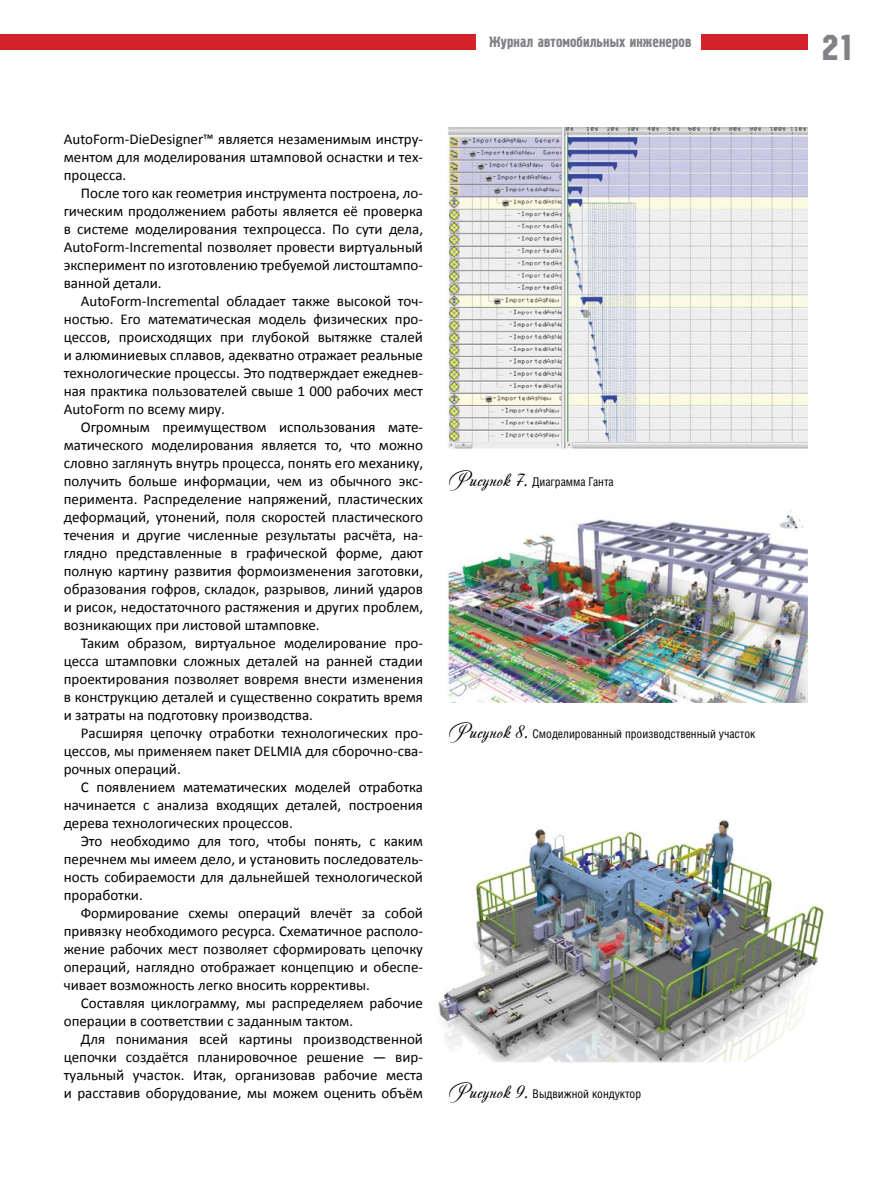
<style>
.page{position:relative;width:893px;height:1191px;background:#fff}
.page>*{position:absolute;margin:0;border:0;box-sizing:border-box;transform-origin:0 0}
.t1{font:36px "Machine C";color:#808285}
.t2{font:15px/18px "Calibri";color:#000;text-align:justify}
.t3{font:15px "Pollock 1 C";color:#808285}
.t4{font:12px "Helios Cond C";color:#000}
.s1{font-family:"Andantinoscript";font-size:21px}
</style>
<div class="page">
<div style="left:0;top:34px;width:475px;height:16px;background:#d2232a"></div>
<div style="left:702px;top:34px;width:106px;height:16px;background:#d2232a"></div>
<img style="left:438px;top:820px;width:387px;height:243px">
<img style="left:448px;top:128px;width:359px;height:321px">
<img style="left:448px;top:510px;width:359px;height:192px">
<p class="t3" style="left:489px;top:34px;width:204px">Журнал автомобильных инженеров</p>
<h1 class="t1" style="left:822px;top:27px;width:34px">21</h1>
<p class="t2" style="left:64px;top:130px;width:361px">AutoForm-DieDesigner™ является незаменимым инстру&shy;ментом для моделирования штамповой оснастки и тех&shy;процесса.</p>
<p class="t2" style="left:64px;top:184px;width:361px;text-indent:17px">После того как геометрия инструмента построена, ло&shy;гическим продолжением работы является её проверка в системе моделирования техпроцесса. По сути дела, AutoForm-Incremental позволяет провести виртуальный эксперимент по изготовлению требуемой листоштампо&shy;ванной детали.</p>
<p class="t2" style="left:64px;top:292px;width:361px;text-indent:17px">AutoForm-Incremental обладает также высокой точ&shy;ностью. Его математическая модель физических про&shy;цессов, происходящих при глубокой вытяжке сталей и алюминиевых сплавов, адекватно отражает реальные технологические процессы. Это подтверждает ежеднев&shy;ная практика пользователей свыше 1 000 рабочих мест AutoForm по всему миру.</p>
<p class="t2" style="left:64px;top:418px;width:361px;text-indent:17px">Огромным преимуществом использования мате&shy;матического моделирования является то, что можно словно заглянуть внутрь процесса, понять его механику, получить больше информации, чем из обычного экс&shy;перимента. Распределение напряжений, пластических деформаций, утонений, поля скоростей пластического течения и другие численные результаты расчёта, на&shy;глядно представленные в графической форме, дают полную картину развития формоизменения заготовки, образования гофров, складок, разрывов, линий ударов и рисок, недостаточного растяжения и других проблем, возникающих при листовой штамповке.</p>
<p class="t2" style="left:64px;top:634px;width:361px;text-indent:17px">Таким образом, виртуальное моделирование про&shy;цесса штамповки сложных деталей на ранней стадии проектирования позволяет вовремя внести изменения в конструкцию деталей и существенно сократить время и затраты на подготовку производства.</p>
<p class="t2" style="left:64px;top:724px;width:361px;text-indent:17px">Расширяя цепочку отработки технологических про&shy;цессов, мы применяем пакет DELMIA для сборочно-сва&shy;рочных операций.</p>
<p class="t2" style="left:64px;top:778px;width:361px;text-indent:17px">С появлением математических моделей отработка начинается с анализа входящих деталей, построения дерева технологических процессов.</p>
<p class="t2" style="left:64px;top:832px;width:361px;text-indent:17px">Это необходимо для того, чтобы понять, с каким перечнем мы имеем дело, и установить последователь&shy;ность собираемости для дальнейшей технологической проработки.</p>
<p class="t2" style="left:64px;top:904px;width:361px;text-indent:17px">Формирование схемы операций влечёт за собой привязку необходимого ресурса. Схематичное располо&shy;жение рабочих мест позволяет сформировать цепочку операций, наглядно отображает концепцию и обеспе&shy;чивает возможность легко вносить коррективы.</p>
<p class="t2" style="left:64px;top:994px;width:361px;text-indent:17px">Составляя циклограмму, мы распределяем рабочие операции в соответствии с заданным тактом.</p>
<p class="t2" style="left:64px;top:1030px;width:361px;text-indent:17px">Для понимания всей картины производственной цепочки создаётся планировочное решение — вир&shy;туальный участок. Итак, организовав рабочие места и расставив оборудование, мы можем оценить объём</p>
<p class="t4" style="left:448px;top:475px;width:167px"><span class="s1">Рисунок 7.</span> Диаграмма Ганта</p>
<p class="t4" style="left:448px;top:727px;width:309px"><span class="s1">Рисунок 8.</span> Смоделированный производственный участок</p>
<p class="t4" style="left:448px;top:1087px;width:195px"><span class="s1">Рисунок 9.</span> Выдвижной кондуктор</p>
</div>
